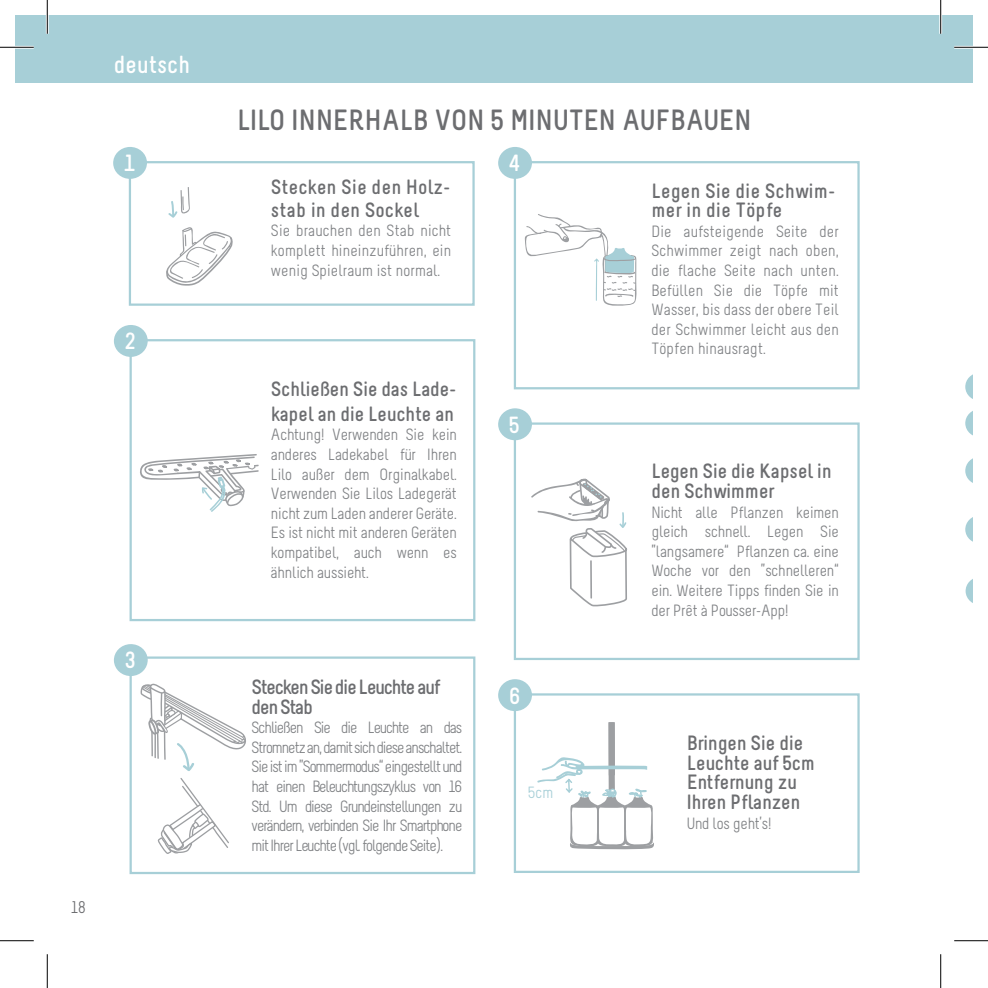
<style>
.page{position:relative;width:988px;height:988px;background:#fff}
.page>*{position:absolute;margin:0;border:0;box-sizing:border-box;transform-origin:0 0}
.t1{font:700 29.25px "Melbourne";color:#6c6d70}
.t2{font:700 24.75px "Melbourne";color:#fff}
.t3{font:700 23.4px "Melbourne";color:#fff}
.t4{font:700 20.7px/19.6px "Melbourne";letter-spacing:-.01em;color:#6c6d70}
.t5{font:700 20.7px/19.6px "Melbourne";letter-spacing:.01em;color:#6c6d70}
.t6{font:700 20.7px/19.6px "Melbourne";letter-spacing:-.06em;color:#6c6d70}
.t7{font:16.88px "Melbourne";color:#6c6d70}
.t8{font:16.2px/19.6px "Melbourne";letter-spacing:-.01em;color:#808285;text-align:justify}
.t9{font:16.2px "Melbourne";color:#a7cfd7}
</style>
<div class="page">
<div style="left:15px;top:15px;width:957px;height:68px;background:#a7cfd7"></div>
<svg style="left:965px;top:375px;width:7px;height:24px"></svg>
<svg style="left:965px;top:411px;width:7px;height:24px"></svg>
<svg style="left:965px;top:459px;width:7px;height:24px"></svg>
<svg style="left:965px;top:518px;width:7px;height:23px"></svg>
<svg style="left:965px;top:579px;width:7px;height:24px"></svg>
<svg style="left:166px;top:227px;width:67px;height:59px"></svg>
<svg style="left:168px;top:187px;width:22px;height:31px"></svg>
<svg style="left:531px;top:478px;width:96px;height:129px"></svg>
<div style="left:129px;top:161px;width:345px;height:145px;border:2px solid #a7cfd7"></div>
<div style="left:513px;top:161px;width:346px;height:228px;border:2px solid #a7cfd7"></div>
<div style="left:513px;top:422px;width:346px;height:238px;border:2px solid #a7cfd7"></div>
<div style="left:129px;top:339px;width:346px;height:282px;border:2px solid #a7cfd7"></div>
<div style="left:129px;top:656px;width:346px;height:218px;border:2px solid #a7cfd7"></div>
<div style="left:513px;top:693px;width:346px;height:179px;border:2px solid #a7cfd7"></div>
<div style="left:113px;top:147px;width:34px;height:32px;background:#a7cfd7;border-radius:50%"></div>
<div style="left:498px;top:408px;width:34px;height:32px;background:#a7cfd7;border-radius:50%"></div>
<div style="left:114px;top:324px;width:34px;height:33px;background:#a7cfd7;border-radius:50%"></div>
<div style="left:114px;top:643px;width:34px;height:33px;background:#a7cfd7;border-radius:50%"></div>
<div style="left:498px;top:678px;width:34px;height:33px;background:#a7cfd7;border-radius:50%"></div>
<svg style="left:537px;top:722px;width:117px;height:128px"></svg>
<div style="left:498px;top:147px;width:34px;height:32px;background:#a7cfd7;border-radius:50%"></div>
<svg style="left:524px;top:214px;width:113px;height:92px"></svg>
<svg style="left:140px;top:454px;width:119px;height:58px"></svg>
<svg style="left:140px;top:683px;width:106px;height:171px"></svg>
<hr style="left:0;top:46px;width:34px;height:3px;background:#fff">
<hr style="left:954px;top:46px;width:33px;height:3px;background:#fff">
<hr style="left:46px;top:0;width:3px;height:34px;background:#fff">
<hr style="left:939px;top:0;width:3px;height:34px;background:#fff">
<hr style="left:0;top:47px;width:34px;height:1px;background:#000">
<hr style="left:954px;top:47px;width:33px;height:1px;background:#000">
<hr style="left:0;top:940px;width:34px;height:1px;background:#000">
<hr style="left:954px;top:940px;width:33px;height:1px;background:#000">
<hr style="left:47px;top:0;width:1px;height:34px;background:#000">
<hr style="left:47px;top:954px;width:1px;height:33px;background:#000">
<hr style="left:940px;top:0;width:1px;height:34px;background:#000">
<hr style="left:940px;top:954px;width:1px;height:33px;background:#000">
<h2 class="t2" style="left:114px;top:50px;width:78px">deutsch</h2>
<p class="t3" style="left:124px;top:149px;width:12px">1</p>
<p class="t3" style="left:124px;top:327px;width:12px">2</p>
<p class="t3" style="left:124px;top:646px;width:13px">3</p>
<p class="t7" style="left:71px;top:897px;width:16px">18</p>
<p class="t1" style="left:237px;top:102px;width:516px">LILO INNERHALB VON 5 MINUTEN AUFBAUEN</p>
<p class="t5" style="left:271px;top:177px;width:180px">Stecken Sie den Holz-</p>
<p class="t5" style="left:271px;top:200px;width:149px">stab in den Sockel</p>
<p class="t8" style="left:271px;top:223px;width:182px">Sie brauchen den Stab nicht komplett hineinzuführen, ein wenig Spielraum ist normal.</p>
<p class="t4" style="left:271px;top:376px;width:186px;line-height:24.8px">Schließen Sie das Lade&shy;kapel an die Leuchte an</p>
<p class="t8" style="left:271px;top:427px;width:187px">Achtung! Verwenden Sie kein anderes Ladekabel für Ihren Lilo außer dem Orginalkabel.<br>Verwenden Sie Lilos Ladegerät nicht zum Laden anderer Geräte.<br>Es ist nicht mit anderen Geräten kompatibel, auch wenn es ähnlich aussieht.</p>
<p class="t6" style="left:252px;top:677px;width:190px">Stecken Sie die Leuchte auf den Stab</p>
<p class="t8" style="left:252px;top:719px;width:212px">Schließen Sie die Leuchte an das Stromnetz an, damit sich diese anschaltet.<br>Sie ist im ”Sommermodus“ eingestellt und hat einen Beleuchtungszyklus von 16<br>Std. Um diese Grundeinstellungen zu verändern, verbinden Sie Ihr Smartphone mit Ihrer Leuchte (vgl. folgende Seite).</p>
<p class="t3" style="left:508px;top:149px;width:13px">4</p>
<p class="t3" style="left:508px;top:410px;width:12px">5</p>
<p class="t3" style="left:508px;top:681px;width:13px">6</p>
<p class="t9" style="left:528px;top:783px;width:26px">5cm</p>
<p class="t5" style="left:651px;top:181px;width:185px">Legen Sie die Schwim&shy;mer in die Töpfe</p>
<p class="t8" style="left:651px;top:223px;width:189px">Die aufsteigende Seite der Schwimmer zeigt nach oben, die flache Seite nach unten.<br>Befüllen Sie die Töpfe mit Wasser, bis dass der obere Teil der Schwimmer leicht aus den Töpfen hinausragt.</p>
<p class="t4" style="left:651px;top:461px;width:181px">Legen Sie die Kapsel in den Schwimmer</p>
<p class="t8" style="left:651px;top:504px;width:189px">Nicht alle Pflanzen keimen gleich schnell. Legen Sie ”langsamere“ Pflanzen ca. eine Woche vor den ”schnelleren“ ein. Weitere Tipps finden Sie in der Prêt à Pousser-App!</p>
<p class="t4" style="left:686px;top:733px;width:130px">Bringen Sie die<br>Leuchte auf 5cm<br>Entfernung zu<br>Ihren Pflanzen</p>
<p class="t8" style="left:686px;top:814px;width:86px">Und los geht’s!</p>
</div>
